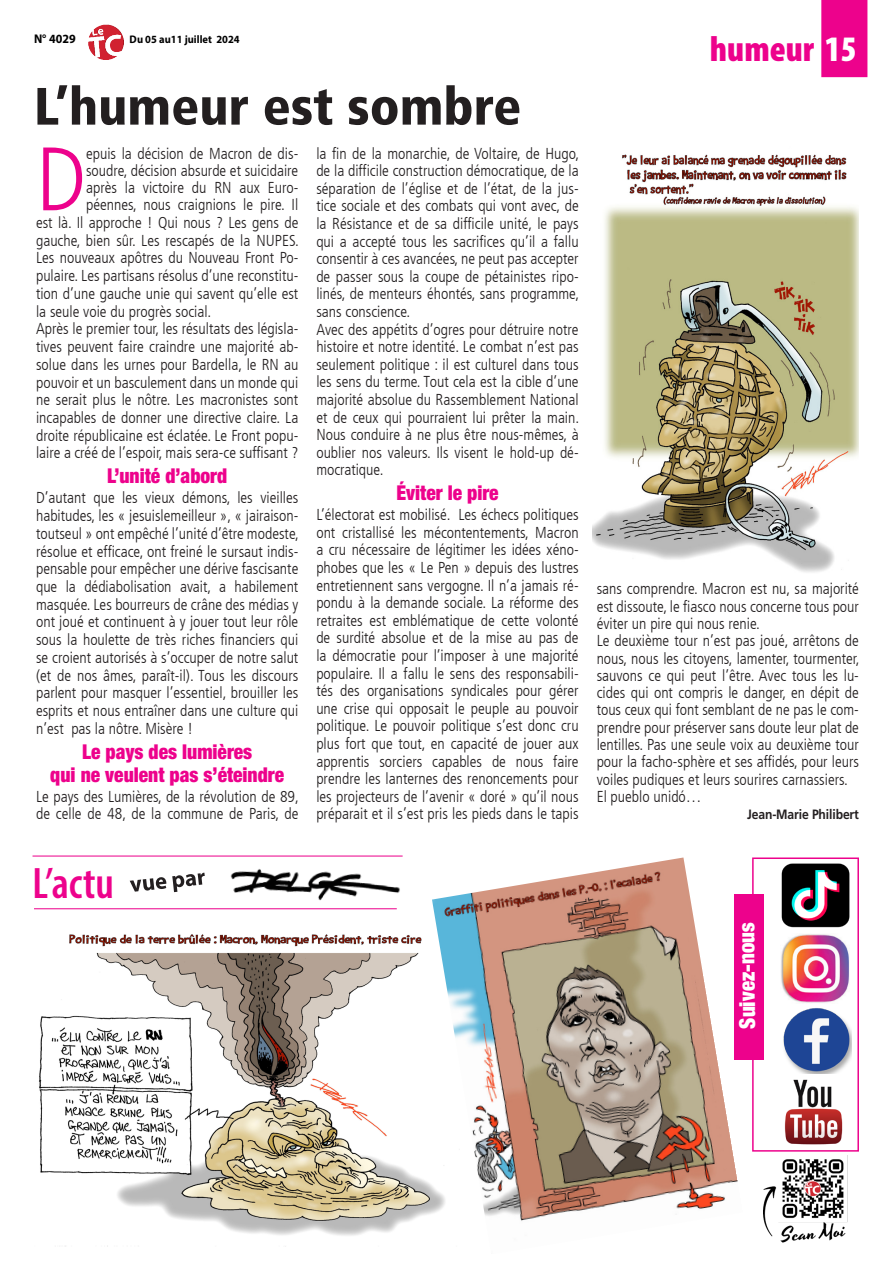
<style>
.page{position:relative;width:893px;height:1263px;background:#fff}
.page>*{position:absolute;margin:0;border:0;box-sizing:border-box;transform-origin:0 0}
._6_-_TEXTE{font:300 condensed 89.85px "Frutiger LT";color:#ed028c}
._3_-_TITRE{font:900 condensed 52.5px "Frutiger LT Std";color:#231f20}
.LVE_-_TEXTE{font:600 condensed 44.25px "Myriad Pro";color:#ed028c}
.t1{font:900 condensed 36px "Myriad Pro";color:#ed028c}
._7_-_INTERTITRE{font:900 condensed 22.05px "Helvetica Neue";color:#fff;scale:.95 1}
._7_-_INTERTITRE-2{font:900 condensed 20.4px/23px "Helvetica Neue";color:#ed028c;text-align:center;scale:.95 1}
._6_-_TEXTE-2{font:300 condensed 15.75px/17.5px "Frutiger LT";color:#231f20;text-align:justify}
._8_-_SIGNATURE{font:700 13.5px "Frutiger LT Std";letter-spacing:-.01em;color:#231f20;scale:.9 1}
.t2{font:700 12.6px "Myriad Pro";color:#000;scale:.95 1}
.t3{font:700 10.95px "Myriad Pro";color:#000;scale:.95 1}
.s1{color:#fff}
</style>
<div class="page">
<img style="left:88px;top:24px;width:35px;height:35px">
<img style="left:593px;top:154px;width:266px;height:418px">
<div style="left:821px;top:0;width:47px;height:77px;background:#ed028c"></div>
<div style="left:752px;top:857px;width:107px;height:294px;border:2px solid #ed028c"></div>
<div style="left:734px;top:894px;width:29px;height:165px;background:#ed028c"></div>
<img style="left:783px;top:1008px;width:68px;height:65px">
<img style="left:784px;top:1079px;width:59px;height:66px">
<img style="left:776px;top:857px;width:80px;height:71px">
<img style="left:781px;top:934px;width:68px;height:69px">
<img style="left:228px;top:869px;width:172px;height:41px">
<svg style="left:130px;top:873px;width:75px;height:20px"></svg>
<hr style="left:34px;top:908px;width:363px;height:1px;background:#ed028c">
<hr style="left:33px;top:855px;width:370px;height:1px;background:#ed028c">
<img style="left:39px;top:934px;width:393px;height:313px">
<img style="left:432px;top:857px;width:311px;height:364px">
<img style="left:763px;top:1156px;width:85px;height:87px">
<p class="t2" style="left:34px;top:31px;width:45px">N° 4029</p>
<p class="t3" style="left:130px;top:32px;width:117px">Du 05 au11 juillet 2024</p>
<p class="_3_-_TITRE" style="left:34px;top:75px;width:489px">L’humeur est sombre</p>
<p class="_6_-_TEXTE" style="left:36px;top:128px;width:51px">D</p>
<p class="_6_-_TEXTE-2" style="left:86px;top:145px;width:214px">epuis la décision de Macron de dis-</p>
<p class="_6_-_TEXTE-2" style="left:86px;top:162px;width:214px">soudre, décision absurde et suicidaire</p>
<p class="_6_-_TEXTE-2" style="left:86px;top:179px;width:214px">après la victoire du RN aux Euro-</p>
<p class="_6_-_TEXTE-2" style="left:86px;top:196px;width:214px">péennes, nous craignions le pire. Il</p>
<p class="_6_-_TEXTE-2" style="left:36px;top:214px;width:264px">est là. Il approche ! Qui nous ? Les gens de</p>
<p class="_6_-_TEXTE-2" style="left:36px;top:232px;width:264px">gauche, bien sûr. Les rescapés de la NUPES.</p>
<p class="_6_-_TEXTE-2" style="left:36px;top:249px;width:264px">Les nouveaux apôtres du Nouveau Front Po-</p>
<p class="_6_-_TEXTE-2" style="left:36px;top:267px;width:264px">pulaire. Les partisans résolus d’une reconstitu-</p>
<p class="_6_-_TEXTE-2" style="left:36px;top:285px;width:264px">tion d’une gauche unie qui savent qu’elle est</p>
<p class="_6_-_TEXTE-2" style="left:36px;top:303px;width:177px">la seule voie du progrès social.</p>
<p class="_6_-_TEXTE-2" style="left:36px;top:320px;width:264px">Après le premier tour, les résultats des législa&shy;tives peuvent faire craindre une majorité ab&shy;solue dans les urnes pour Bardella, le RN au pouvoir et un basculement dans un monde qui ne serait plus le nôtre. Les macronistes sont incapables de donner une directive claire. La droite républicaine est éclatée. Le Front popu&shy;laire a créé de l’espoir, mais sera-ce suffisant ?</p>
<p class="_7_-_INTERTITRE-2" style="left:107px;top:464px;width:128px">L’unité d’abord</p>
<p class="_6_-_TEXTE-2" style="left:36px;top:489px;width:264px">D’autant que les vieux démons, les vieilles habitudes, les « jesuislemeilleur », « jairaison&shy;toutseul » ont empêché l’unité d’être modeste, résolue et efficace, ont freiné le sursaut indis&shy;pensable pour empêcher une dérive fascisante que la dédiabolisation avait, a habilement masquée. Les bourreurs de crâne des médias y ont joué et continuent à y jouer tout leur rôle sous la houlette de très riches financiers qui se croient autorisés à s’occuper de notre salut (et de nos âmes, paraît-il). Tous les discours parlent pour masquer l’essentiel, brouiller les esprits et nous entraîner dans une culture qui n’est pas la nôtre. Misère !</p>
<p class="_7_-_INTERTITRE-2" style="left:50px;top:740px;width:248px">Le pays des lumières<br>qui ne veulent pas s’éteindre</p>
<p class="_6_-_TEXTE-2" style="left:36px;top:787px;width:264px">Le pays des Lumières, de la révolution de 89, de celle de 48, de la commune de Paris, de</p>
<p class="LVE_-_TEXTE" style="left:33px;top:856px;width:83px">L’actu</p>
<p class="_6_-_TEXTE-2" style="left:316px;top:145px;width:264px">la fin de la monarchie, de Voltaire, de Hugo, de la difficile construction démocratique, de la séparation de l’église et de l’état, de la jus&shy;tice sociale et des combats qui vont avec, de la Résistance et de sa difficile unité, le pays qui a accepté tous les sacrifices qu’il a fallu consentir à ces avancées, ne peut pas accepter de passer sous la coupe de pétainistes ripo&shy;linés, de menteurs éhontés, sans programme, sans conscience.</p>
<p class="_6_-_TEXTE-2" style="left:316px;top:321px;width:264px">Avec des appétits d’ogres pour détruire notre histoire et notre identité. Le combat n’est pas seulement politique : il est culturel dans tous les sens du terme. Tout cela est la cible d’une majorité absolue du Rassemblement National et de ceux qui pourraient lui prêter la main.<br>Nous conduire à ne plus être nous-mêmes, à oublier nos valeurs. Ils visent le hold-up dé&shy;mocratique.</p>
<p class="_7_-_INTERTITRE-2" style="left:396px;top:481px;width:109px">Éviter le pire</p>
<p class="_6_-_TEXTE-2" style="left:316px;top:506px;width:264px">L’électorat est mobilisé. Les échecs politiques ont cristallisé les mécontentements, Macron a cru nécessaire de légitimer les idées xéno&shy;phobes que les « Le Pen » depuis des lustres entretiennent sans vergogne. Il n’a jamais ré&shy;pondu à la demande sociale. La réforme des retraites est emblématique de cette volonté de surdité absolue et de la mise au pas de la démocratie pour l’imposer à une majorité populaire. Il a fallu le sens des responsabili&shy;tés des organisations syndicales pour gérer une crise qui opposait le peuple au pouvoir politique. Le pouvoir politique s’est donc cru plus fort que tout, en capacité de jouer aux apprentis sorciers capables de nous faire prendre les lanternes des renoncements pour les projecteurs de l’avenir « doré » qu’il nous préparait et il s’est pris les pieds dans le tapis</p>
<p class="t1" style="left:710px;top:26px;width:148px">humeur <span class="s1">15</span></p>
<p class="_6_-_TEXTE-2" style="left:597px;top:580px;width:264px">sans comprendre. Macron est nu, sa majorité est dissoute, le fiasco nous concerne tous pour éviter un pire qui nous renie.</p>
<p class="_6_-_TEXTE-2" style="left:597px;top:632px;width:264px">Le deuxième tour n’est pas joué, arrêtons de nous, nous les citoyens, lamenter, tourmenter, sauvons ce qui peut l’être. Avec tous les lu&shy;cides qui ont compris le danger, en dépit de tous ceux qui font semblant de ne pas le com&shy;prendre pour préserver sans doute leur plat de lentilles. Pas une seule voix au deuxième tour pour la facho-sphère et ses affidés, pour leurs voiles pudiques et leurs sourires carnassiers.</p>
<p class="_6_-_TEXTE-2" style="left:597px;top:788px;width:107px">El pueblo unidó…</p>
<p class="_8_-_SIGNATURE" style="left:747px;top:807px;width:126px">Jean-Marie Philibert</p>
<p class="_7_-_INTERTITRE" style="left:734px;top:1029px;width:114px;rotate:-91deg">Suivez-nous</p>
</div>
